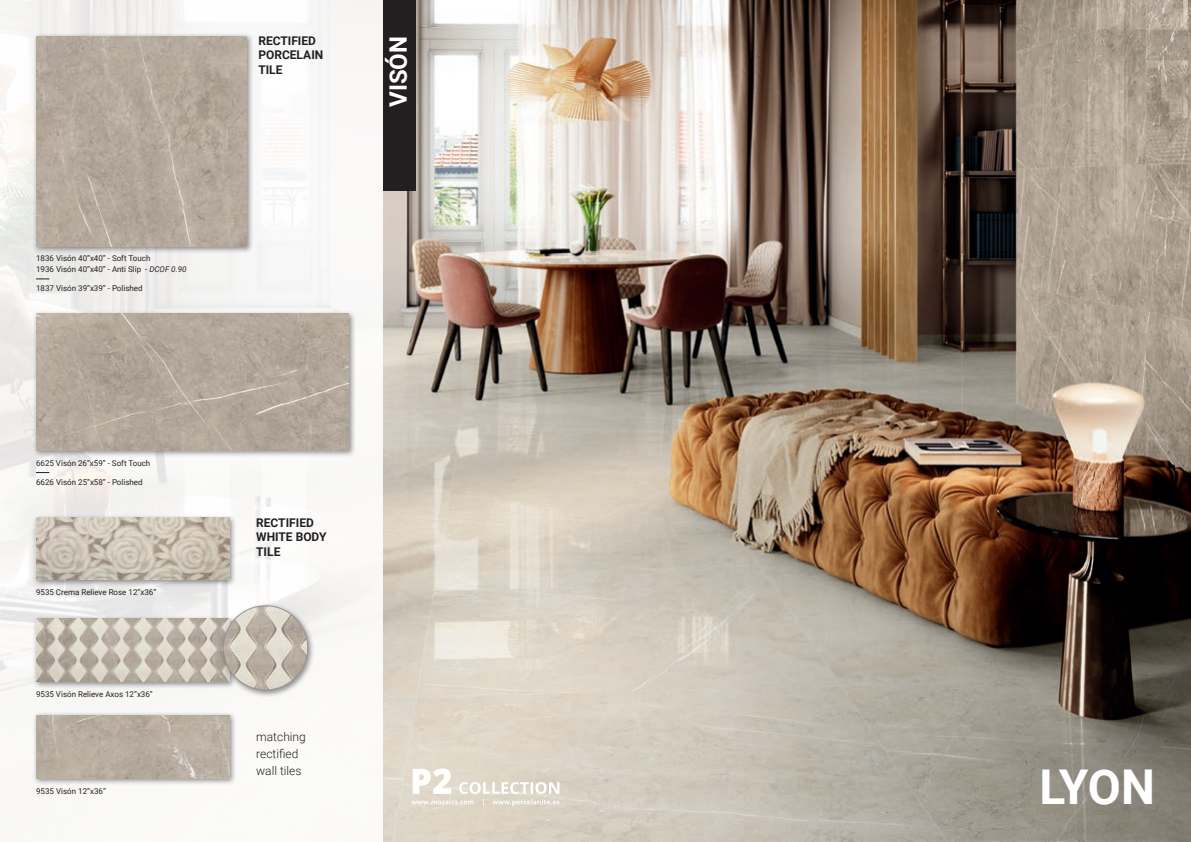
<style>
.page{position:relative;width:1191px;height:842px;background:#fff}
.page>*{position:absolute;margin:0;border:0;box-sizing:border-box;transform-origin:0 0}
.t1{font:700 48px "Roboto";color:#fff}
.t2{font:700 24px "Roboto";color:#fff}
.t3{font:700 12px/14.4px "Roboto";color:#231f20}
.t4{font:300 12px/17px "Roboto";color:#231f20}
.t5{font:8px "Roboto";color:#231f20}
.s1{font-style:italic}
</style>
<div class="page">
<img style="left:383px;top:0;width:808px;height:842px">
<div style="left:383px;top:0;width:32px;height:191px;background:#231f20"></div>
<div style="left:0;top:0;width:383px;height:842px;background:linear-gradient(to right,#f2f1ef,#fbfafa)"></div>
<svg style="left:36px;top:472px;width:13px;height:1px"></svg>
<div style="left:33px;top:310px;width:323px;height:148px;background:#231f20;opacity:.5"></div>
<img style="left:36px;top:313px;width:312px;height:137px">
<div style="left:33px;top:514px;width:204px;height:73px;background:#231f20;opacity:.5"></div>
<img style="left:36px;top:518px;width:193px;height:62px">
<div style="left:33px;top:711px;width:204px;height:75px;background:#231f20;opacity:.5"></div>
<img style="left:36px;top:715px;width:193px;height:64px">
<div style="left:33px;top:615px;width:204px;height:74px;background:#231f20;opacity:.5"></div>
<img style="left:36px;top:619px;width:183px;height:63px">
<div style="left:33px;top:33px;width:221px;height:221px;background:#231f20;opacity:.5"></div>
<img style="left:36px;top:36px;width:210px;height:210px">
<svg style="left:36px;top:278px;width:13px;height:1px"></svg>
<div style="left:219px;top:602px;width:96px;height:96px;background:#231f20;opacity:.5"></div>
<img style="left:223px;top:606px;width:85px;height:84px;border-radius:42px">
<svg style="left:411px;top:768px;width:148px;height:38px"></svg>
<p class="t5" style="left:36px;top:253px;width:116px">1836 Visón 40”x40” - Soft Touch</p>
<p class="t5" style="left:36px;top:264px;width:152px">1936 Visón 40”x40” - Anti Slip - <span class="s1">DCOF 0.90</span></p>
<p class="t5" style="left:36px;top:283px;width:108px">1837 Visón 39”x39” - Polished</p>
<p class="t5" style="left:36px;top:457px;width:116px">6625 Visón 26”x59” - Soft Touch</p>
<p class="t5" style="left:36px;top:476px;width:108px">6626 Visón 25”x58” - Polished</p>
<p class="t5" style="left:36px;top:586px;width:122px">9535 Crema Relieve Rose 12”x36”</p>
<p class="t5" style="left:36px;top:689px;width:118px">9535 Visón Relieve Axos 12”x36”</p>
<p class="t5" style="left:36px;top:786px;width:71px">9535 Visón 12”x36”</p>
<p class="t3" style="left:258px;top:33px;width:66px">RECTIFIED<br>PORCELAIN<br>TILE</p>
<p class="t2" style="left:381px;top:107px;width:72px;rotate:-90deg">VISÓN</p>
<p class="t3" style="left:256px;top:515px;width:59px">RECTIFIED</p>
<p class="t3" style="left:256px;top:529px;width:72px">WHITE BODY</p>
<p class="t3" style="left:256px;top:544px;width:26px">TILE</p>
<p class="t4" style="left:256px;top:728px;width:51px">matching rectified wall tiles</p>
<p class="t1" style="left:1039px;top:754px;width:117px">LYON</p>
</div>
